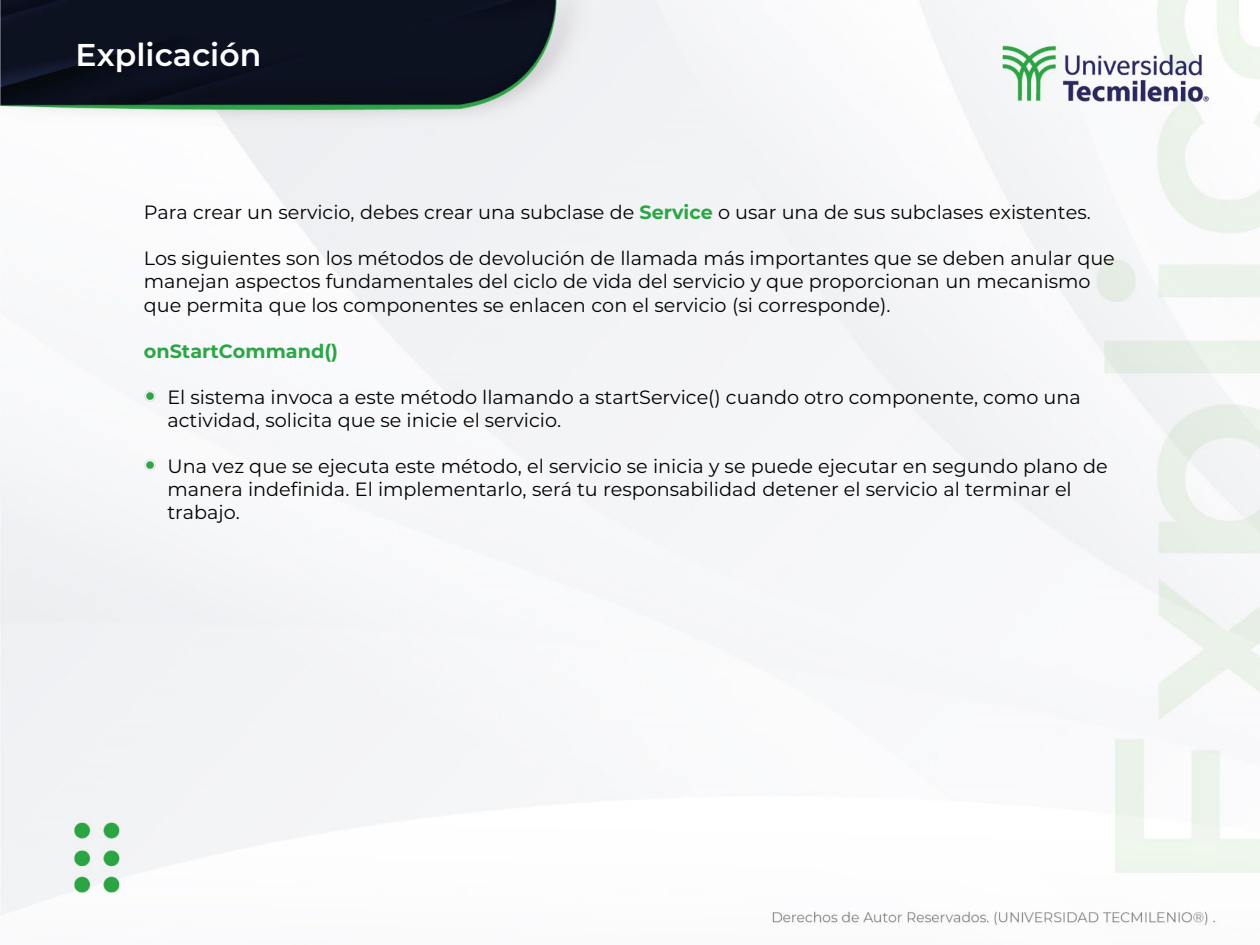
<style>
.page{position:relative;width:1260px;height:945px;background:#fff}
.page>*{position:absolute;margin:0;border:0;box-sizing:border-box;transform-origin:0 0}
.t1{font:600 31.5px "Montserrat";color:#fff}
.t2{font:19.25px/23.1px "Montserrat";color:#000}
.t3{font:700 19.25px "Montserrat";color:#2ba645}
.s1{font-weight:700;color:#2ba645}
</style>
<div class="page">
<img style="left:0;top:0;width:1260px;height:926px">
<img style="left:144px;top:389px;width:12px;height:14px">
<img style="left:144px;top:458px;width:12px;height:14px">
<p class="t1" style="left:76px;top:32px;width:187px">Explicación</p>
<h1 class="t2" style="left:144px;top:200px;width:948px">Para crear un servicio, debes crear una subclase de <span class="s1">Service</span> o usar una de sus subclases existentes.</h1>
<h1 class="t2" style="left:144px;top:246px;width:973px">Los siguientes son los métodos de devolución de llamada más importantes que se deben anular que manejan aspectos fundamentales del ciclo de vida del servicio y que proporcionan un mecanismo que permita que los componentes se enlacen con el servicio (si corresponde).</h1>
<h1 class="t3" style="left:144px;top:337px;width:196px">onStartCommand()</h1>
<p class="t2" style="left:167px;top:385px;width:915px">El sistema invoca a este método llamando a startService() cuando otro componente, como una actividad, solicita que se inicie el servicio.</p>
<p class="t2" style="left:167px;top:454px;width:942px">Una vez que se ejecuta este método, el servicio se inicia y se puede ejecutar en segundo plano de manera indefinida. El implementarlo, será tu responsabilidad detener el servicio al terminar el trabajo.</p>
</div>
